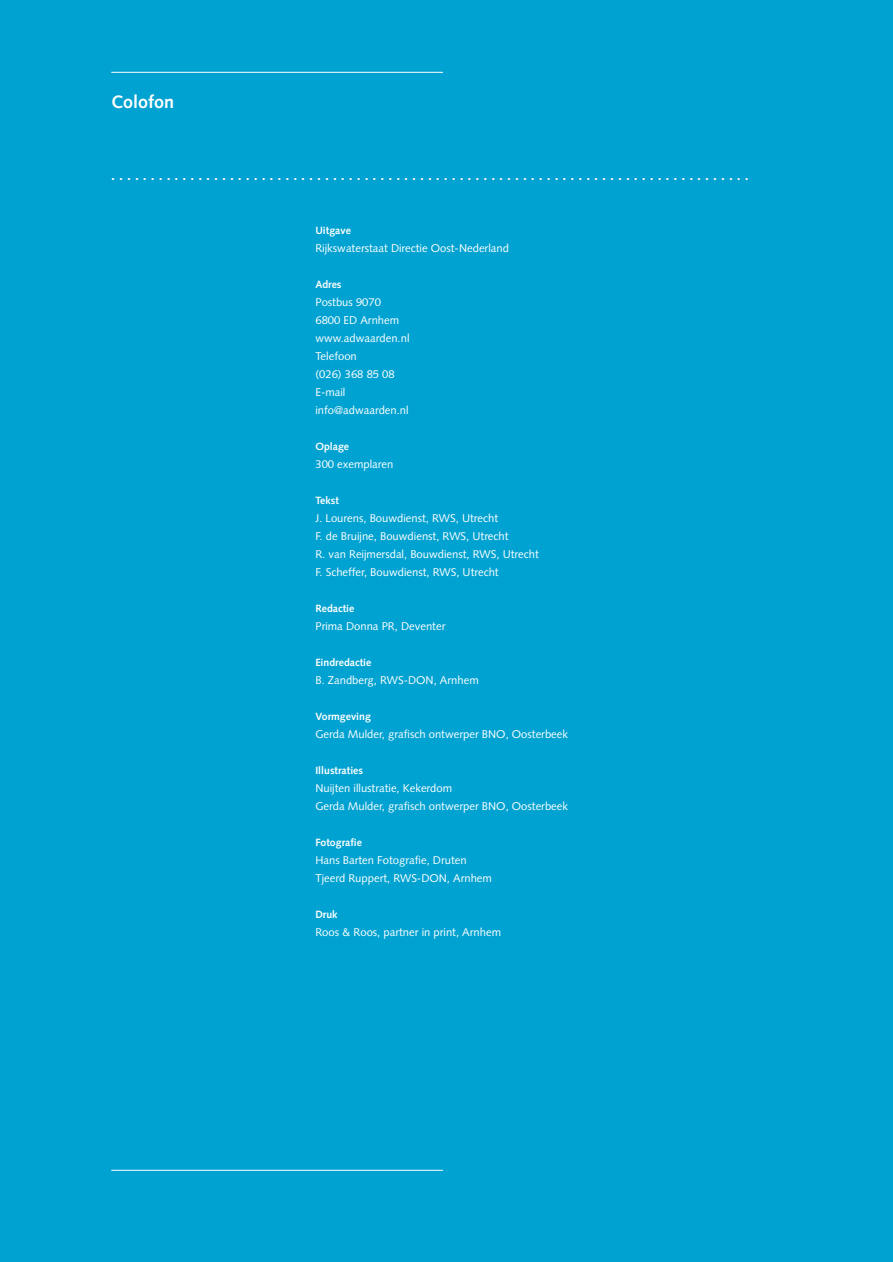
<style>
.page{position:relative;width:893px;height:1262px;background:#00a2d1}
.page>*{position:absolute;margin:0;border:0;box-sizing:border-box;transform-origin:0 0}
.t1{font:700 18px "Syntax";color:#fff}
.t2{font:700 14.25px "Syntax";color:#fff}
.t3{font:11.25px/18px "Syntax";color:#fff}
.t4{font:700 10.5px "Syntax";color:#fff}
</style>
<div class="page">
<hr style="left:111px;top:72px;width:332px;height:1px;background:#fff">
<hr style="left:111px;top:1169px;width:332px;height:1px;background:#fff">
<h1 class="t1" style="left:111px;top:94px;width:65px">Colofon</h1>
<p class="t2" style="left:111px;top:169px;width:639px">. . . . . . . . . . . . . . . . . . . . . . . . . . . . . . . . . . . . . . . . . . . . . . . . . . . . . . . . . . . . . . . . . . . . . . . . . . . . . . . . .</p>
<p class="t4" style="left:315px;top:226px;width:37px">Uitgave</p>
<p class="t3" style="left:315px;top:240px;width:195px">Rijkswaterstaat Directie Oost-Nederland</p>
<p class="t4" style="left:315px;top:280px;width:28px">Adres</p>
<p class="t3" style="left:315px;top:294px;width:96px">Postbus 9070<br>6800 ED Arnhem www.adwaarden.nl<br>Telefoon<br>(026) 368 85 08<br>E-mail info@adwaarden.nl</p>
<p class="t4" style="left:315px;top:442px;width:35px">Oplage</p>
<p class="t3" style="left:315px;top:456px;width:80px">300 exemplaren</p>
<p class="t4" style="left:315px;top:496px;width:25px">Tekst</p>
<p class="t3" style="left:315px;top:510px;width:225px">J. Lourens, Bouwdienst, RWS, Utrecht<br>F. de Bruijne, Bouwdienst, RWS, Utrecht<br>R. van Reijmersdal, Bouwdienst, RWS, Utrecht F. Scheffer, Bouwdienst, RWS, Utrecht</p>
<p class="t4" style="left:315px;top:604px;width:41px">Redactie</p>
<p class="t3" style="left:315px;top:618px;width:131px">Prima Donna PR, Deventer</p>
<p class="t4" style="left:315px;top:658px;width:57px">Eindredactie</p>
<p class="t3" style="left:315px;top:672px;width:165px">B. Zandberg, RWS-DON, Arnhem</p>
<p class="t4" style="left:315px;top:712px;width:57px">Vormgeving</p>
<p class="t3" style="left:315px;top:726px;width:254px">Gerda Mulder, grafisch ontwerper BNO, Oosterbeek</p>
<p class="t4" style="left:315px;top:766px;width:49px">Illustraties</p>
<p class="t3" style="left:315px;top:780px;width:254px">Nuijten illustratie, Kekerdom<br>Gerda Mulder, grafisch ontwerper BNO, Oosterbeek</p>
<p class="t4" style="left:315px;top:838px;width:48px">Fotografie</p>
<p class="t3" style="left:315px;top:852px;width:178px">Hans Barten Fotografie, Druten<br>Tjeerd Ruppert, RWS-DON, Arnhem</p>
<p class="t4" style="left:315px;top:910px;width:24px">Druk</p>
<p class="t3" style="left:315px;top:924px;width:187px">Roos &amp; Roos, partner in print, Arnhem</p>
</div>
